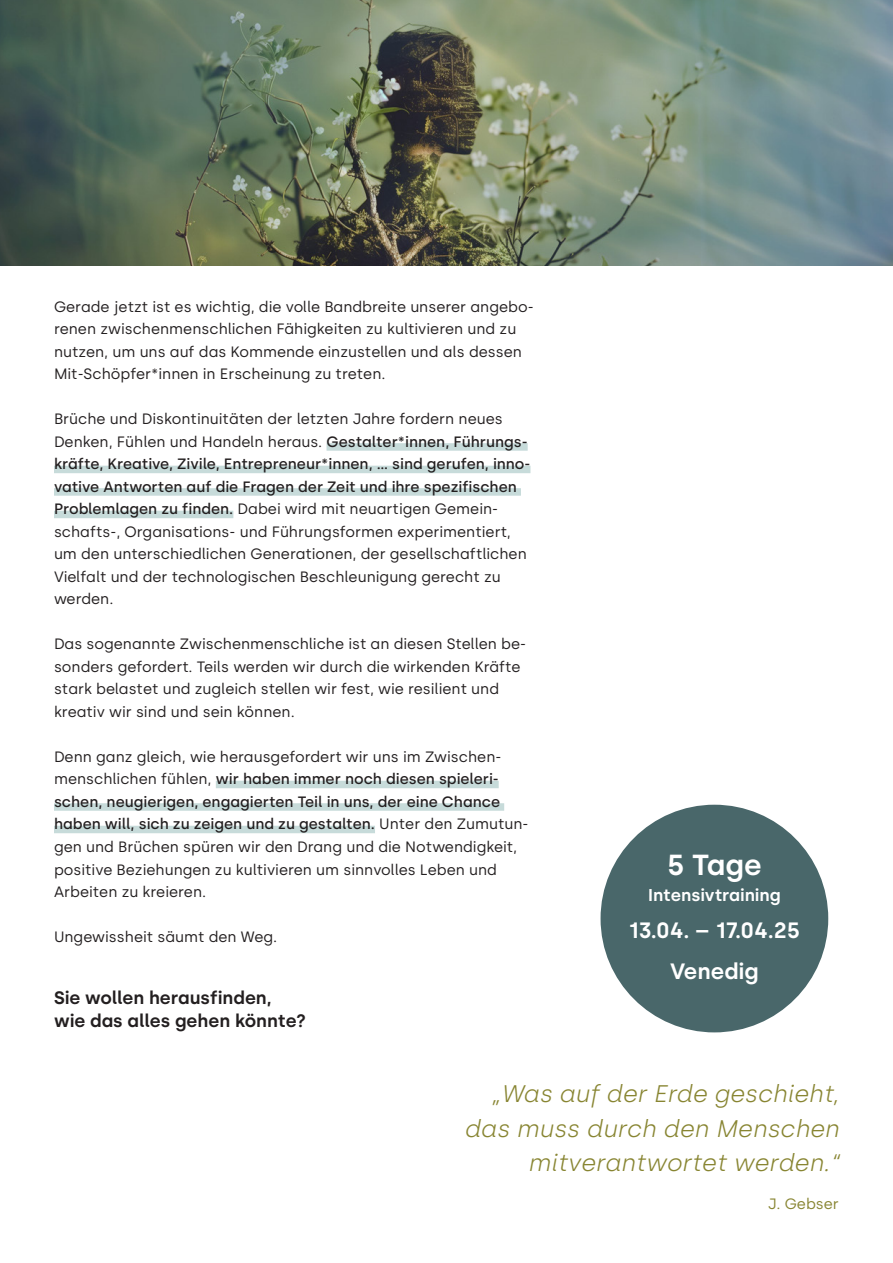
<style>
.page{position:relative;width:893px;height:1263px;background:#fff}
.page>*{position:absolute;margin:0;border:0;box-sizing:border-box;transform-origin:0 0}
.t1{font:600 28.95px "Silka";color:#fff}
.t2{font:italic 300 24px/34.5px "Silka";color:#888532;text-align:right}
.t3{font:600 22.2px/40.7px "Silka";color:#fff;text-align:center}
.t4{font:600 18px/22.5px "Silka";color:#231f20}
.t5{font:600 17.1px "Silka";color:#fff}
.t6{font:15px/22.5px "Silka";color:#231f20}
.t7{font:15px "Silka";color:#888532}
.s1{font-weight:500}
</style>
<div class="page">
<div style="left:327px;top:443px;width:201px;height:8px;background:#c7dbda"></div>
<div style="left:54px;top:466px;width:476px;height:7px;background:#c7dbda"></div>
<div style="left:54px;top:488px;width:467px;height:8px;background:#c7dbda"></div>
<div style="left:54px;top:511px;width:179px;height:7px;background:#c7dbda"></div>
<div style="left:216px;top:781px;width:283px;height:7px;background:#c7dbda"></div>
<div style="left:54px;top:803px;width:450px;height:8px;background:#c7dbda"></div>
<div style="left:54px;top:826px;width:321px;height:7px;background:#c7dbda"></div>
<div style="left:601px;top:805px;width:227px;height:227px;background:#49676a;border-radius:50%"></div>
<img style="left:0;top:0;width:893px;height:266px">
<p class="t6" style="left:54px;top:295px;width:481px">Gerade jetzt ist es wichtig, die volle Bandbreite unserer angebo&shy;renen zwischenmenschlichen Fähigkeiten zu kultivieren und zu nutzen, um uns auf das Kommende einzustellen und als dessen Mit-Schöpfer*innen in Erscheinung zu treten.</p>
<p class="t6" style="left:54px;top:408px;width:478px">Brüche und Diskontinuitäten der letzten Jahre fordern neues Denken, Fühlen und Handeln heraus. <span class="s1">Gestalter*innen, Führungs&shy;kräfte, Kreative, Zivile, Entrepreneur*innen, … sind gerufen, inno&shy;vative Antworten auf die Fragen der Zeit und ihre spezifischen Problemlagen zu finden.</span> Dabei wird mit neuartigen Gemein&shy;schafts-, Organisations- und Führungsformen experimentiert, um den unterschiedlichen Generationen, der gesellschaftlichen Vielfalt und der technologischen Beschleunigung gerecht zu werden.</p>
<p class="t6" style="left:54px;top:633px;width:474px">Das sogenannte Zwischenmenschliche ist an diesen Stellen be&shy;sonders gefordert. Teils werden wir durch die wirkenden Kräfte stark belastet und zugleich stellen wir fest, wie resilient und kreativ wir sind und sein können.</p>
<p class="t6" style="left:54px;top:745px;width:476px">Denn ganz gleich, wie herausgefordert wir uns im Zwischen&shy;menschlichen fühlen, <span class="s1">wir haben immer noch diesen spieleri&shy;schen, neugierigen, engagierten Teil in uns, der eine Chance haben will, sich zu zeigen und zu gestalten.</span> Unter den Zumutun&shy;gen und Brüchen spüren wir den Drang und die Notwendigkeit, positive Beziehungen zu kultivieren um sinnvolles Leben und Arbeiten zu kreieren.</p>
<p class="t6" style="left:54px;top:925px;width:225px">Ungewissheit säumt den Weg.</p>
<p class="t4" style="left:54px;top:986px;width:254px">Sie wollen herausfinden, wie das alles gehen könnte?</p>
<h1 class="t1" style="left:667px;top:848px;width:96px">5 Tage</h1>
<p class="t5" style="left:648px;top:884px;width:134px">Intensivtraining</p>
<h3 class="t3" style="left:629px;top:910px;width:173px">13.04. – 17.04.25<br>Venedig</h3>
<h2 class="t2" style="left:464px;top:1077px;width:376px">„Was auf der Erde geschieht, das muss durch den Menschen mitverantwortet werden.“</h2>
<p class="t7" style="left:768px;top:1195px;width:72px">J. Gebser</p>
</div>
